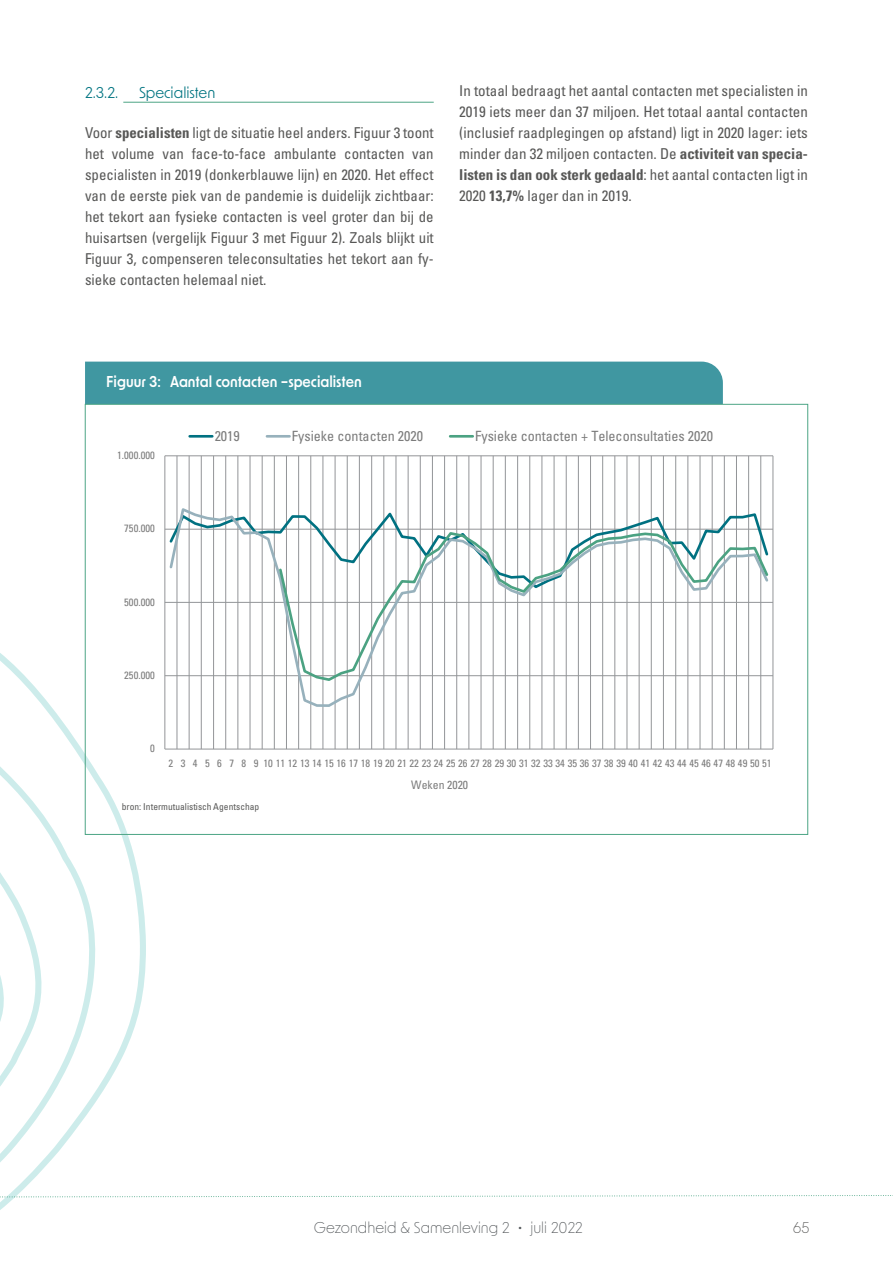
<style>
.page{position:relative;width:893px;height:1263px;background:#fff}
.page>*{position:absolute;margin:0;border:0;box-sizing:border-box;transform-origin:0 0}
.t1{font:condensed 15px/21px "Univers LT Std";color:#575756;text-align:justify}
.t2{font:600 15px "New Order";color:#fff;scale:.93 1}
.t3{font:300 15px "New Order";color:#53575a}
.t4{font:15px "New Order";color:#007481}
.t5{font:300 15px "New Order";color:#575756}
.t6{font:condensed 14.1px "Univers";color:#7b7b7b}
.t7{font:condensed 11.7px "Univers";color:#7b7b7b}
.t8{font:condensed 10.65px "Univers";letter-spacing:-.005em;color:#7b7b7b}
.t9{font:condensed 9.45px "Univers";letter-spacing:.005em;color:#575756}
.s1{font-weight:700}
</style>
<div class="page">
<svg style="left:0;top:616px;width:85px;height:594px"></svg>
<svg style="left:0;top:733px;width:893px;height:466px"></svg>
<hr style="left:123px;top:102px;width:311px;height:1px;background:#4ca585">
<div style="left:85px;top:362px;width:638px;height:42px;background:#4097a1"></div>
<hr style="left:165px;top:675px;width:608px;height:1px;background:#939598">
<hr style="left:165px;top:602px;width:608px;height:1px;background:#939598">
<hr style="left:165px;top:529px;width:608px;height:1px;background:#939598">
<hr style="left:165px;top:456px;width:608px;height:1px;background:#939598">
<hr style="left:165px;top:456px;width:1px;height:293px;background:#939598">
<hr style="left:177px;top:456px;width:1px;height:293px;background:#939598">
<hr style="left:189px;top:456px;width:1px;height:293px;background:#939598">
<hr style="left:201px;top:456px;width:1px;height:293px;background:#939598">
<hr style="left:213px;top:456px;width:1px;height:293px;background:#939598">
<hr style="left:225px;top:456px;width:1px;height:293px;background:#939598">
<hr style="left:238px;top:456px;width:1px;height:293px;background:#939598">
<hr style="left:250px;top:456px;width:1px;height:293px;background:#939598">
<hr style="left:262px;top:456px;width:1px;height:293px;background:#939598">
<hr style="left:274px;top:456px;width:1px;height:293px;background:#939598">
<hr style="left:286px;top:456px;width:1px;height:293px;background:#939598">
<hr style="left:298px;top:456px;width:1px;height:293px;background:#939598">
<hr style="left:310px;top:456px;width:1px;height:293px;background:#939598">
<hr style="left:323px;top:456px;width:1px;height:293px;background:#939598">
<hr style="left:335px;top:456px;width:1px;height:293px;background:#939598">
<hr style="left:347px;top:456px;width:1px;height:293px;background:#939598">
<hr style="left:359px;top:456px;width:1px;height:293px;background:#939598">
<hr style="left:371px;top:456px;width:1px;height:293px;background:#939598">
<hr style="left:384px;top:456px;width:1px;height:293px;background:#939598">
<hr style="left:396px;top:456px;width:1px;height:293px;background:#939598">
<hr style="left:408px;top:456px;width:1px;height:293px;background:#939598">
<hr style="left:420px;top:456px;width:1px;height:293px;background:#939598">
<hr style="left:432px;top:456px;width:1px;height:293px;background:#939598">
<hr style="left:444px;top:456px;width:1px;height:293px;background:#939598">
<hr style="left:456px;top:456px;width:1px;height:293px;background:#939598">
<hr style="left:469px;top:456px;width:1px;height:293px;background:#939598">
<hr style="left:481px;top:456px;width:1px;height:293px;background:#939598">
<hr style="left:493px;top:456px;width:1px;height:293px;background:#939598">
<hr style="left:505px;top:456px;width:1px;height:293px;background:#939598">
<hr style="left:517px;top:456px;width:1px;height:293px;background:#939598">
<hr style="left:529px;top:456px;width:1px;height:293px;background:#939598">
<hr style="left:542px;top:456px;width:1px;height:293px;background:#939598">
<hr style="left:554px;top:456px;width:1px;height:293px;background:#939598">
<hr style="left:566px;top:456px;width:1px;height:293px;background:#939598">
<hr style="left:578px;top:456px;width:1px;height:293px;background:#939598">
<hr style="left:590px;top:456px;width:1px;height:293px;background:#939598">
<hr style="left:602px;top:456px;width:1px;height:293px;background:#939598">
<hr style="left:615px;top:456px;width:1px;height:293px;background:#939598">
<hr style="left:627px;top:456px;width:1px;height:293px;background:#939598">
<hr style="left:639px;top:456px;width:1px;height:293px;background:#939598">
<hr style="left:651px;top:456px;width:1px;height:293px;background:#939598">
<hr style="left:663px;top:456px;width:1px;height:293px;background:#939598">
<hr style="left:675px;top:456px;width:1px;height:293px;background:#939598">
<hr style="left:688px;top:456px;width:1px;height:293px;background:#939598">
<hr style="left:700px;top:456px;width:1px;height:293px;background:#939598">
<hr style="left:712px;top:456px;width:1px;height:293px;background:#939598">
<hr style="left:724px;top:456px;width:1px;height:293px;background:#939598">
<hr style="left:736px;top:456px;width:1px;height:293px;background:#939598">
<hr style="left:748px;top:456px;width:1px;height:293px;background:#939598">
<hr style="left:760px;top:456px;width:1px;height:293px;background:#939598">
<hr style="left:773px;top:456px;width:1px;height:293px;background:#939598">
<hr style="left:165px;top:749px;width:608px;height:1px;background:#939598">
<svg style="left:168px;top:506px;width:602px;height:202px"></svg>
<svg style="left:277px;top:530px;width:493px;height:152px"></svg>
<hr style="left:190px;top:435px;width:22px;height:3px;background:#007181">
<hr style="left:267px;top:435px;width:23px;height:3px;background:#97b1bc">
<hr style="left:450px;top:435px;width:23px;height:3px;background:#4ba282">
<p class="t4" style="left:85px;top:83px;width:35px">2.3.2.</p>
<p class="t4" style="left:139px;top:83px;width:78px">Specialisten</p>
<p class="t1" style="left:85px;top:122px;width:350px">Voor <span class="s1">specialisten</span> ligt de situatie heel anders. Figuur 3 toont het volume van face-to-face ambulante contacten van specialisten in 2019 (donkerblauwe lijn) en 2020. Het effect van de eerste piek van de pandemie is duidelijk zichtbaar: het tekort aan fysieke contacten is veel groter dan bij de huisartsen (vergelijk Figuur 3 met Figuur 2). Zoals blijkt uit Figuur 3, compenseren teleconsultaties het tekort aan fy&shy;sieke contacten helemaal niet.</p>
<p class="t1" style="left:459px;top:80px;width:350px">In totaal bedraagt het aantal contacten met specialisten in 2019 iets meer dan 37 miljoen. Het totaal aantal contacten (inclusief raadplegingen op afstand) ligt in 2020 lager: iets minder dan 32 miljoen contacten. De <span class="s1">activiteit van specia&shy;listen is dan ook sterk gedaald</span>: het aantal contacten ligt in 2020 <span class="s1">13,7%</span> lager dan in 2019.</p>
<p class="t2" style="left:106px;top:372px;width:276px">Figuur 3: Aantal contacten –specialisten</p>
<p class="t8" style="left:117px;top:448px;width:39px">1.000.000</p>
<p class="t6" style="left:215px;top:427px;width:27px">2019</p>
<p class="t6" style="left:292px;top:427px;width:133px">Fysieke contacten 2020</p>
<p class="t6" style="left:475px;top:427px;width:239px">Fysieke contacten + Teleconsultaties 2020</p>
<p class="t8" style="left:124px;top:522px;width:32px">750.000</p>
<p class="t8" style="left:124px;top:595px;width:32px">500.000</p>
<p class="t8" style="left:124px;top:668px;width:32px">250.000</p>
<p class="t8" style="left:150px;top:742px;width:6px">0</p>
<p class="t8" style="left:169px;top:756px;width:605px">2 3 4 5 6 7 8 9 101112131415161718192021222324252627282930313233343536373839404142434445464748495051</p>
<p class="t7" style="left:411px;top:777px;width:58px">Weken 2020</p>
<p class="t9" style="left:122px;top:800px;width:139px">bron: Intermutualistisch Agentschap</p>
<p class="t3" style="left:314px;top:1218px;width:271px">Gezondheid &amp; Samenleving 2 • juli 2022</p>
<p class="t5" style="left:793px;top:1218px;width:18px">65</p>
</div>
